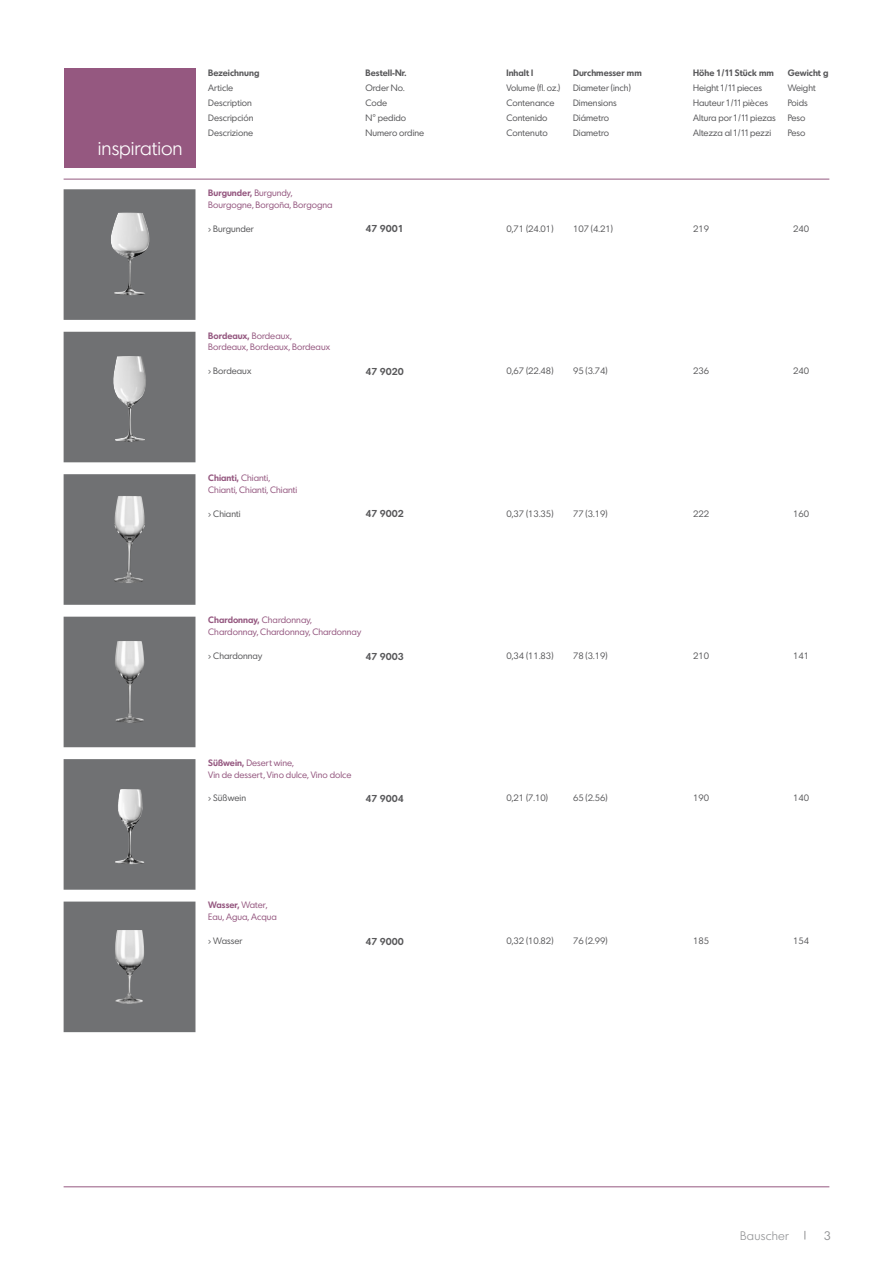
<style>
.page{position:relative;width:893px;height:1263px;background:#fff}
.page>*{position:absolute;margin:0;border:0;box-sizing:border-box;transform-origin:0 0}
.t1{font:300 19.5px "Bauscher";color:#fff}
.t2{font:300 12px "Bauscher";letter-spacing:.025em;color:#929395}
.t3{font:12px "Bauscher";color:#929395}
.t4{font:600 9.75px "Bauscher";color:#58585a}
.t5{font:9px/15px "Bauscher";letter-spacing:.005em;color:#58585a}
.t6{font:9px/11.9px "Bauscher";letter-spacing:.005em;color:#955880}
.t7{font:600 9px "Bauscher";letter-spacing:.005em;color:#58585a}
.s1{font-weight:600}
</style>
<div class="page">
<div style="left:64px;top:69px;width:131px;height:99px;background:#955880"></div>
<hr style="left:64px;top:179px;width:765px;height:1px;background:#955880">
<hr style="left:64px;top:1186px;width:765px;height:1px;background:#955880">
<svg style="left:64px;top:189px;width:131px;height:843px;background:#7b7c7e"></svg>
<img style="left:110px;top:212px;width:40px;height:83px">
<img style="left:113px;top:356px;width:33px;height:86px">
<img style="left:114px;top:496px;width:31px;height:87px">
<img style="left:115px;top:641px;width:29px;height:82px">
<img style="left:115px;top:789px;width:30px;height:75px">
<img style="left:115px;top:930px;width:29px;height:74px">
<h1 class="t1" style="left:98px;top:141px;width:86px">inspiration</h1>
<p class="t7" style="left:208px;top:69px;width:53px">Bezeichnung</p>
<p class="t5" style="left:208px;top:81px;width:47px">Article<br>Description<br>Descripción<br>Descrizione</p>
<p class="t7" style="left:365px;top:69px;width:43px">Bestell-Nr.</p>
<p class="t5" style="left:365px;top:81px;width:60px">Order No.<br>Code<br>N° pedido<br>Numero ordine</p>
<p class="t7" style="left:506px;top:69px;width:28px">Inhalt l</p>
<p class="t5" style="left:506px;top:81px;width:55px">Volume (fl. oz.)<br>Contenance<br>Contenido<br>Contenuto</p>
<p class="t7" style="left:573px;top:69px;width:70px">Durchmesser mm</p>
<p class="t5" style="left:573px;top:81px;width:59px">Diameter (inch)<br>Dimensions<br>Diámetro<br>Diametro</p>
<p class="t7" style="left:693px;top:69px;width:82px">Höhe ƒ /ƒƒ Stück mm</p>
<p class="t5" style="left:693px;top:81px;width:84px">Height ƒ / ƒƒ pieces<br>Hauteur ƒ / ƒƒ pièces<br>Altura por ƒ / ƒƒ piezas<br>Altezza al ƒ / ƒƒ pezzi</p>
<p class="t7" style="left:787px;top:69px;width:42px">Gewicht g</p>
<p class="t5" style="left:787px;top:81px;width:30px">Weight<br>Poids<br>Peso<br>Peso</p>
<p class="t6" style="left:208px;top:188px;width:126px"><span class="s1">Burgunder,</span> Burgundy,<br>Bourgogne, Borgoña, Borgogna</p>
<p class="t5" style="left:208px;top:222px;width:47px">› Burgunder</p>
<p class="t4" style="left:365px;top:225px;width:40px">47 9001</p>
<p class="t5" style="left:506px;top:222px;width:48px">0,71 (24.01)</p>
<p class="t5" style="left:573px;top:222px;width:41px">107 (4.21)</p>
<p class="t5" style="left:693px;top:222px;width:18px">219</p>
<p class="t5" style="left:793px;top:222px;width:18px">240</p>
<p class="t6" style="left:208px;top:331px;width:123px"><span class="s1">Bordeaux,</span> Bordeaux,<br>Bordeaux, Bordeaux, Bordeaux</p>
<p class="t5" style="left:208px;top:365px;width:45px">› Bordeaux</p>
<p class="t4" style="left:365px;top:368px;width:40px">47 9020</p>
<p class="t5" style="left:506px;top:365px;width:48px">0,67 (22.48)</p>
<p class="t5" style="left:573px;top:365px;width:36px">95 (3.74)</p>
<p class="t5" style="left:693px;top:365px;width:18px">236</p>
<p class="t5" style="left:793px;top:365px;width:18px">240</p>
<p class="t6" style="left:208px;top:473px;width:91px"><span class="s1">Chianti,</span> Chianti,<br>Chianti, Chianti, Chianti</p>
<p class="t5" style="left:208px;top:507px;width:34px">› Chianti</p>
<p class="t4" style="left:365px;top:510px;width:40px">47 9002</p>
<p class="t5" style="left:506px;top:507px;width:48px">0,37 (13.35)</p>
<p class="t5" style="left:573px;top:507px;width:36px">77 (3.19)</p>
<p class="t5" style="left:693px;top:507px;width:18px">222</p>
<p class="t5" style="left:793px;top:507px;width:18px">160</p>
<p class="t6" style="left:208px;top:615px;width:154px"><span class="s1">Chardonnay,</span> Chardonnay,<br>Chardonnay, Chardonnay, Chardonnay</p>
<p class="t5" style="left:208px;top:649px;width:55px">› Chardonnay</p>
<p class="t4" style="left:365px;top:653px;width:40px">47 9003</p>
<p class="t5" style="left:506px;top:649px;width:48px">0,34 (11.83)</p>
<p class="t5" style="left:573px;top:649px;width:36px">78 (3.19)</p>
<p class="t5" style="left:693px;top:649px;width:18px">210</p>
<p class="t5" style="left:793px;top:649px;width:18px">141</p>
<p class="t6" style="left:208px;top:758px;width:145px"><span class="s1">Süßwein,</span> Desert wine,<br>Vin de dessert, Vino dulce, Vino dolce</p>
<p class="t5" style="left:208px;top:792px;width:39px">› Süßwein</p>
<p class="t4" style="left:365px;top:795px;width:40px">47 9004</p>
<p class="t5" style="left:506px;top:792px;width:43px">0,21 (7.10)</p>
<p class="t5" style="left:573px;top:792px;width:36px">65 (2.56)</p>
<p class="t5" style="left:693px;top:792px;width:18px">190</p>
<p class="t5" style="left:793px;top:792px;width:18px">140</p>
<p class="t6" style="left:208px;top:900px;width:70px"><span class="s1">Wasser,</span> Water,<br>Eau, Agua, Acqua</p>
<p class="t5" style="left:208px;top:934px;width:36px">› Wasser</p>
<p class="t4" style="left:365px;top:938px;width:40px">47 9000</p>
<p class="t5" style="left:506px;top:934px;width:48px">0,32 (10.82)</p>
<p class="t5" style="left:573px;top:934px;width:36px">76 (2.99)</p>
<p class="t5" style="left:693px;top:934px;width:18px">185</p>
<p class="t5" style="left:793px;top:934px;width:18px">154</p>
<h2 class="t2" style="left:740px;top:1231px;width:50px">Bauscher</h2>
<h2 class="t3" style="left:823px;top:1231px;width:9px">3</h2>
</div>
